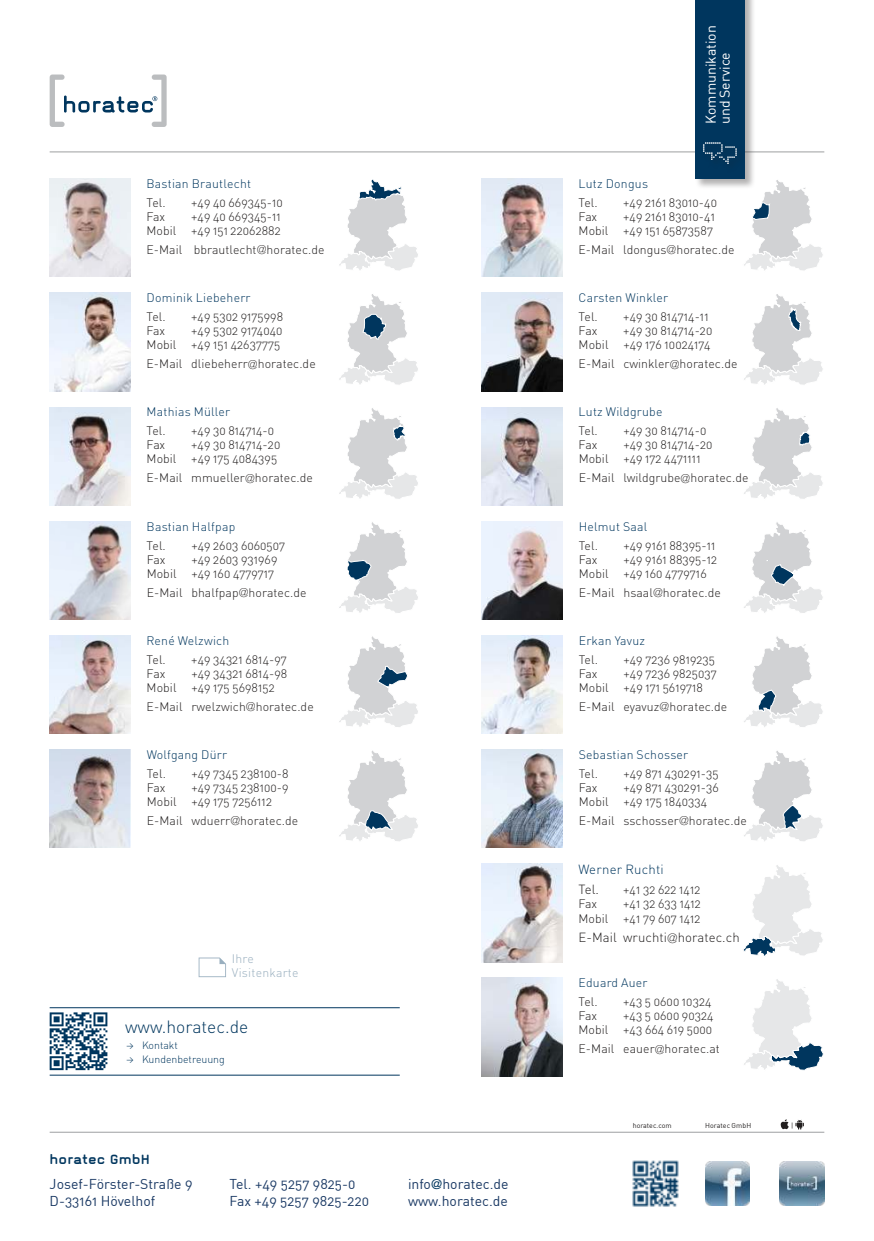
<style>
.page{position:relative;width:874px;height:1241px;background:#fff}
.page>*{position:absolute;margin:0;border:0;box-sizing:border-box;transform-origin:0 0}
.t1{font:300 17.5px "DIN Pro";color:#00365e}
.t2{font:700 15.75px "Magda Clean";letter-spacing:.005em;color:#00365e}
.t3{font:14px/17.5px "DIN Pro";color:#1a3964}
.t4{font:14px/14px "DIN Pro";color:#fff}
.t5{font:300 13.12px "DIN Pro";letter-spacing:.005em;color:#221f1f}
.t6{font:300 13.12px "DIN Pro";letter-spacing:.02em;color:#00365e}
.t7{font:300 12.25px/14px "DIN Pro";letter-spacing:.005em;color:#221f1f;text-align:right}
.t8{font:300 12.25px "DIN Pro";letter-spacing:.02em;color:#00365e}
.t9{font:300 12.25px/14px "DIN Pro";letter-spacing:.02em;color:#99afbf}
.t10{font:300 10.5px "DIN Pro";color:#00365e}
.t11{font:7px "DIN Pro";color:#221f1f}
.s1{font-family:"Helvetica Neue";font-weight:100}
.s2{font-family:"Frutiger";font-weight:300;color:#00365e}
</style>
<div class="page">
<hr style="left:50px;top:151px;width:773px;height:1px;background:#9d9fa1">
<img style="left:50px;top:179px;width:80px;height:98px">
<img style="left:481px;top:179px;width:81px;height:98px">
<img style="left:50px;top:293px;width:80px;height:98px">
<img style="left:50px;top:407px;width:80px;height:98px">
<img style="left:481px;top:293px;width:81px;height:98px">
<img style="left:481px;top:407px;width:81px;height:98px">
<img style="left:50px;top:635px;width:80px;height:98px">
<img style="left:50px;top:521px;width:80px;height:98px">
<img style="left:481px;top:521px;width:81px;height:98px">
<img style="left:50px;top:749px;width:80px;height:98px">
<img style="left:481px;top:749px;width:81px;height:98px">
<img style="left:481px;top:635px;width:81px;height:98px">
<svg style="left:339px;top:179px;width:79px;height:92px"></svg>
<svg style="left:744px;top:636px;width:79px;height:91px"></svg>
<svg style="left:339px;top:522px;width:79px;height:91px"></svg>
<svg style="left:744px;top:180px;width:79px;height:91px"></svg>
<svg style="left:339px;top:750px;width:79px;height:91px"></svg>
<img style="left:779px;top:1161px;width:44px;height:44px">
<img style="left:705px;top:1161px;width:44px;height:44px">
<svg style="left:780px;top:1119px;width:8px;height:9px"></svg>
<svg style="left:795px;top:1119px;width:8px;height:10px"></svg>
<svg style="left:744px;top:522px;width:79px;height:91px"></svg>
<svg style="left:744px;top:751px;width:79px;height:90px"></svg>
<svg style="left:744px;top:294px;width:79px;height:91px"></svg>
<svg style="left:744px;top:408px;width:79px;height:91px"></svg>
<svg style="left:339px;top:408px;width:79px;height:91px"></svg>
<img style="left:481px;top:977px;width:81px;height:98px">
<img style="left:481px;top:863px;width:81px;height:98px">
<svg style="left:744px;top:979px;width:79px;height:92px"></svg>
<svg style="left:743px;top:865px;width:80px;height:91px"></svg>
<svg style="left:339px;top:636px;width:79px;height:91px"></svg>
<svg style="left:339px;top:294px;width:79px;height:91px"></svg>
<hr style="left:50px;top:1007px;width:349px;height:1px;background:#00365e">
<hr style="left:50px;top:1074px;width:349px;height:1px;background:#00365e">
<svg style="left:50px;top:1012px;width:57px;height:57px"></svg>
<hr style="left:50px;top:1131px;width:773px;height:1px;background:#9d9fa1">
<img style="left:632px;top:1160px;width:47px;height:47px">
<svg style="left:198px;top:957px;width:28px;height:19px"></svg>
<svg style="left:50px;top:74px;width:116px;height:53px"></svg>
<div style="left:694px;top:0;width:61px;height:189px;background:#221f1f;opacity:.35"></div>
<div style="left:694px;top:0;width:50px;height:178px;background:#00365e"></div>
<div style="left:700px;top:140px;width:45px;height:32px;background:#00355d"></div>
<svg style="left:703px;top:142px;width:33px;height:22px"></svg>
<p class="t8" style="left:146px;top:178px;width:106px">Bastian Brautlecht</p>
<p class="t7" style="left:146px;top:197px;width:21px">Tel.</p>
<p class="t7" style="left:191px;top:197px;width:93px">+49 40 669345-10</p>
<p class="t7" style="left:146px;top:211px;width:20px">Fax</p>
<p class="t7" style="left:146px;top:211px;width:136px">+49 40 669345-11<br>Mobil +49 151 22062882</p>
<p class="t7" style="left:146px;top:243px;width:179px">E-Mail bbrautlecht<span class="s1">@</span>horatec.de</p>
<p class="t8" style="left:146px;top:292px;width:105px">Dominik Liebeherr</p>
<p class="t7" style="left:146px;top:311px;width:21px">Tel.</p>
<p class="t7" style="left:191px;top:311px;width:93px">+49 5302 9175998</p>
<p class="t7" style="left:146px;top:325px;width:20px">Fax</p>
<p class="t7" style="left:146px;top:325px;width:137px">+49 5302 9174040<br>Mobil +49 151 42637775</p>
<p class="t7" style="left:146px;top:358px;width:171px">E-Mail dliebeherr<span class="s1">@</span>horatec.de</p>
<p class="t8" style="left:146px;top:407px;width:85px">Mathias Müller</p>
<p class="t7" style="left:146px;top:425px;width:21px">Tel.</p>
<p class="t7" style="left:191px;top:425px;width:84px">+49 30 814714-0</p>
<p class="t7" style="left:146px;top:439px;width:20px">Fax</p>
<p class="t7" style="left:146px;top:439px;width:135px">+49 30 814714-20<br>Mobil +49 175 4084395</p>
<p class="t7" style="left:146px;top:472px;width:168px">E-Mail mmueller<span class="s1">@</span>horatec.de</p>
<p class="t8" style="left:146px;top:521px;width:90px">Bastian Halfpap</p>
<p class="t7" style="left:146px;top:539px;width:21px">Tel.</p>
<p class="t7" style="left:191px;top:539px;width:95px">+49 2603 6060507</p>
<p class="t7" style="left:147px;top:553px;width:20px">Fax</p>
<p class="t7" style="left:147px;top:553px;width:132px">+49 2603 931969<br>Mobil +49 160 4779717</p>
<p class="t7" style="left:147px;top:586px;width:161px">E-Mail bhalfpap<span class="s1">@</span>horatec.de</p>
<p class="t8" style="left:146px;top:635px;width:84px">René Welzwich</p>
<p class="t7" style="left:146px;top:653px;width:21px">Tel.</p>
<p class="t7" style="left:191px;top:653px;width:97px">+49 34321 6814-97</p>
<p class="t7" style="left:146px;top:667px;width:20px">Fax</p>
<p class="t7" style="left:146px;top:667px;width:142px;text-align:left;text-indent:45px">+49 34321 6814-98<br>Mobil +49 175 5698152</p>
<p class="t7" style="left:146px;top:700px;width:168px">E-Mail rwelzwich<span class="s1">@</span>horatec.de</p>
<p class="t8" style="left:147px;top:749px;width:82px">Wolfgang Dürr</p>
<p class="t7" style="left:147px;top:767px;width:21px">Tel.</p>
<p class="t7" style="left:191px;top:767px;width:99px">+49 7345 238100-8</p>
<p class="t7" style="left:147px;top:781px;width:20px">Fax</p>
<p class="t7" style="left:147px;top:781px;width:143px;text-align:left;text-indent:45px">+49 7345 238100-9<br>Mobil +49 175 7256112</p>
<p class="t7" style="left:147px;top:814px;width:153px">E-Mail wduerr<span class="s1">@</span>horatec.de</p>
<p class="t9" style="left:232px;top:952px;width:68px">Ihre<br>Visitenkarte</p>
<h1 class="t1" style="left:125px;top:1019px;width:125px">www.horatec.de</h1>
<p class="t10" style="left:126px;top:1040px;width:53px"><sup>→</sup> Kontakt</p>
<p class="t10" style="left:126px;top:1054px;width:100px"><sup>→</sup> Kundenbetreuung</p>
<p class="t2" style="left:50px;top:1149px;width:102px">horatec GmbH</p>
<p class="t3" style="left:50px;top:1173px;width:144px">Josef-Förster-Straße 9<br>D-33161 Hövelhof</p>
<p class="t3" style="left:229px;top:1173px;width:141px">Tel. +49 5257 9825-0<br>Fax +49 5257 9825-220</p>
<p class="t3" style="left:408px;top:1175px;width:102px">info<span class="s2">@</span>horatec.de www.horatec.de</p>
<p class="t4" style="left:704px;top:124px;width:100px;rotate:-90deg">Kommunikation und Service</p>
<p class="t8" style="left:578px;top:178px;width:71px">Lutz Dongus</p>
<p class="t7" style="left:578px;top:197px;width:21px">Tel.</p>
<p class="t7" style="left:623px;top:197px;width:95px">+49 2161 83010-40</p>
<p class="t7" style="left:578px;top:211px;width:20px">Fax</p>
<p class="t7" style="left:578px;top:211px;width:138px">+49 2161 83010-41<br>Mobil +49 151 65873587</p>
<p class="t7" style="left:578px;top:244px;width:157px">E-Mail ldongus<span class="s1">@</span>horatec.de</p>
<p class="t8" style="left:578px;top:292px;width:91px">Carsten Winkler</p>
<p class="t7" style="left:578px;top:311px;width:21px">Tel.</p>
<p class="t7" style="left:623px;top:311px;width:87px">+49 30 814714-11</p>
<p class="t7" style="left:578px;top:325px;width:20px">Fax</p>
<p class="t7" style="left:578px;top:325px;width:135px">+49 30 814714-20<br>Mobil +49 176 10024174</p>
<p class="t7" style="left:578px;top:358px;width:160px">E-Mail cwinkler<span class="s1">@</span>horatec.de</p>
<p class="t8" style="left:578px;top:407px;width:85px">Lutz Wildgrube</p>
<p class="t7" style="left:578px;top:425px;width:21px">Tel.</p>
<p class="t7" style="left:623px;top:425px;width:84px">+49 30 814714-0</p>
<p class="t7" style="left:578px;top:439px;width:20px">Fax</p>
<p class="t7" style="left:578px;top:439px;width:135px;text-align:left;text-indent:45px">+49 30 814714-20<br>Mobil +49 172 4471111</p>
<p class="t7" style="left:578px;top:472px;width:171px">E-Mail lwildgrube<span class="s1">@</span>horatec.de</p>
<p class="t8" style="left:578px;top:521px;width:70px">Helmut Saal</p>
<p class="t7" style="left:578px;top:539px;width:21px">Tel.</p>
<p class="t7" style="left:623px;top:539px;width:93px">+49 9161 88395-11</p>
<p class="t7" style="left:578px;top:553px;width:20px">Fax</p>
<p class="t7" style="left:578px;top:553px;width:140px;text-align:left;text-indent:45px">+49 9161 88395-12<br>Mobil +49 160 4779716</p>
<p class="t7" style="left:578px;top:586px;width:144px">E-Mail hsaal<span class="s1">@</span>horatec.de</p>
<p class="t8" style="left:578px;top:635px;width:68px">Erkan Yavuz</p>
<p class="t7" style="left:578px;top:653px;width:21px">Tel.</p>
<p class="t7" style="left:623px;top:653px;width:93px">+49 7236 9819235</p>
<p class="t7" style="left:578px;top:667px;width:20px">Fax</p>
<p class="t7" style="left:578px;top:667px;width:139px;text-align:left;text-indent:45px">+49 7236 9825037<br>Mobil +49 171 5619718</p>
<p class="t7" style="left:578px;top:700px;width:150px">E-Mail eyavuz<span class="s1">@</span>horatec.de</p>
<p class="t8" style="left:578px;top:749px;width:111px">Sebastian Schosser</p>
<p class="t7" style="left:578px;top:767px;width:21px">Tel.</p>
<p class="t7" style="left:623px;top:767px;width:97px">+49 871 430291-35</p>
<p class="t7" style="left:578px;top:781px;width:20px">Fax</p>
<p class="t7" style="left:578px;top:781px;width:141px;text-align:left;text-indent:45px">+49 871 430291-36<br>Mobil +49 175 1840334</p>
<p class="t7" style="left:578px;top:814px;width:169px">E-Mail sschosser<span class="s1">@</span>horatec.de</p>
<p class="t6" style="left:578px;top:863px;width:87px">Werner Ruchti</p>
<p class="t5" style="left:578px;top:883px;width:22px">Tel.</p>
<p class="t7" style="left:623px;top:883px;width:79px">+41 32 622 1412</p>
<p class="t7" style="left:578px;top:897px;width:20px">Fax</p>
<p class="t7" style="left:578px;top:896px;width:124px;line-height:14.9px">+41 32 633 1412<br>Mobil +41 79 607 1412</p>
<p class="t5" style="left:578px;top:931px;width:163px">E-Mail wruchti<span class="s1">@</span>horatec.ch</p>
<p class="t8" style="left:578px;top:977px;width:71px">Eduard Auer</p>
<p class="t7" style="left:578px;top:995px;width:21px">Tel.</p>
<p class="t7" style="left:623px;top:995px;width:90px">+43 5 0600 10324</p>
<p class="t7" style="left:578px;top:1009px;width:20px">Fax</p>
<p class="t7" style="left:578px;top:1009px;width:136px">+43 5 0600 90324<br>Mobil +43 664 619 5000</p>
<p class="t7" style="left:578px;top:1042px;width:143px">E-Mail eauer<span class="s1">@</span>horatec.at</p>
<p class="t11" style="left:632px;top:1122px;width:40px">horatec.com</p>
<p class="t11" style="left:704px;top:1122px;width:48px">Horatec GmbH</p>
<p class="t11" style="left:790px;top:1122px;width:4px">|</p>
</div>
